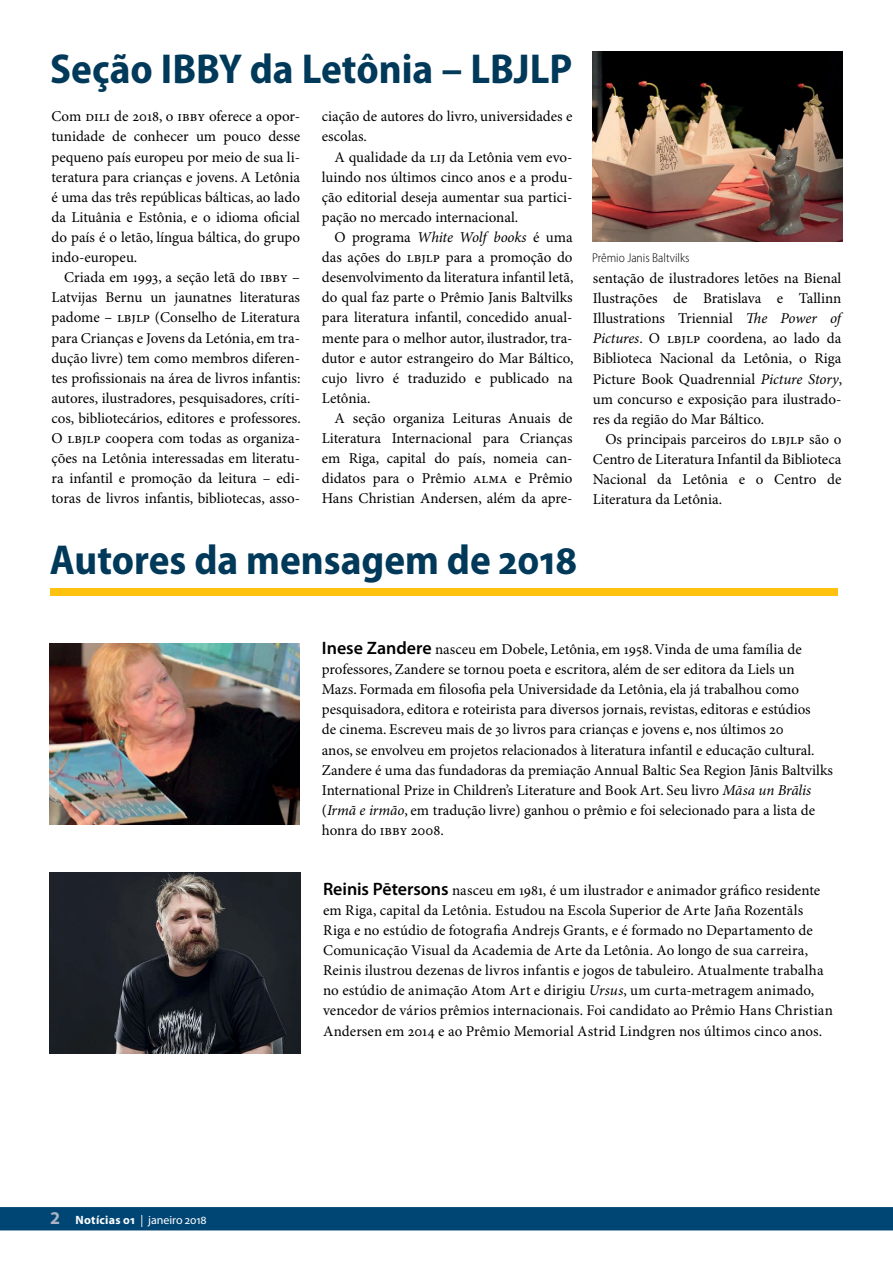
<style>
.page{position:relative;width:893px;height:1263px;background:#fff}
.page>*{position:absolute;margin:0;border:0;box-sizing:border-box;transform-origin:0 0}
.t1{font:700 semi-condensed 42px "Myriad Pro";color:#003959}
.t2{font:15px/20.1px "Minion Pro";color:#000;text-align:justify}
.t3{font:300 semi-condensed 12.75px "Myriad Pro";color:#000}
.t4{font:12px "Myriad Pro";letter-spacing:-.005em;color:#fff}
.s1{font-style:italic}
.s2{font-family:"Myriad Pro";font-weight:600;font-size:18px}
.s3{font-weight:700;font-size:18px;color:#abb3c3}
.s4{font-weight:700}
</style>
<div class="page">
<div style="left:0;top:1207px;width:893px;height:23px;background:#004674"></div>
<img style="left:50px;top:644px;width:250px;height:180px">
<img style="left:592px;top:51px;width:250px;height:191px">
<img style="left:50px;top:872px;width:250px;height:181px">
<div style="left:50px;top:588px;width:788px;height:7px;background:#ffc20e"></div>
<h1 class="t1" style="left:50px;top:41px;width:524px">Seção IBBY da Letônia – LBJLP</h1>
<p class="t2" style="left:51px;top:107px;width:250px">Com DILI de 2018, o IBBY oferece a opor&shy;tunidade de conhecer um pouco desse pequeno país europeu por meio de sua li&shy;teratura para crianças e jovens. A Letônia é uma das três repúblicas bálticas, ao lado da Lituânia e Estônia, e o idioma oficial do país é o letão, língua báltica, do grupo indo-europeu.</p>
<p class="t2" style="left:51px;top:268px;width:251px;text-indent:13px">Criada em 1993, a seção letã do IBBY – Latvijas Bernu un jaunatnes literaturas padome – LBJLP (Conselho de Literatura para Crianças e Jovens da Letónia, em tra&shy;dução livre) tem como membros diferen&shy;tes profissionais na área de livros infantis: autores, ilustradores, pesquisadores, críti&shy;cos, bibliotecários, editores e professores.<br>O LBJLP coopera com todas as organiza&shy;ções na Letônia interessadas em literatu&shy;ra infantil e promoção da leitura – edi&shy;toras de livros infantis, bibliotecas, asso-</p>
<p class="t2" style="left:322px;top:107px;width:252px">ciação de autores do livro, universidades e escolas.</p>
<p class="t2" style="left:322px;top:147px;width:252px;text-indent:13px">A qualidade da LIJ da Letônia vem evo&shy;luindo nos últimos cinco anos e a produ&shy;ção editorial deseja aumentar sua partici&shy;pação no mercado internacional.</p>
<p class="t2" style="left:322px;top:228px;width:253px;text-indent:13px">O programa <span class="s1">White Wolf books</span> é uma das ações do LBJLP para a promoção do desenvolvimento da literatura infantil letã, do qual faz parte o Prêmio Janis Baltvilks para literatura infantil, concedido anual&shy;mente para o melhor autor, ilustrador, tra&shy;dutor e autor estrangeiro do Mar Báltico, cujo livro é traduzido e publicado na Letônia.</p>
<p class="t2" style="left:322px;top:409px;width:252px;text-indent:13px">A seção organiza Leituras Anuais de Literatura Internacional para Crianças em Riga, capital do país, nomeia can&shy;didatos para o Prêmio ALMA e Prêmio Hans Christian Andersen, além da apre-</p>
<h1 class="t1" style="left:50px;top:533px;width:529px">Autores da mensagem de 2018</h1>
<p class="t3" style="left:592px;top:250px;width:99px">Prêmio Janis Baltvilks</p>
<p class="t2" style="left:593px;top:269px;width:251px">sentação de ilustradores letões na Bienal Ilustrações de Bratislava e Tallinn Illustrations Triennial <span class="s1">The Power of Pictures</span>. O LBJLP coordena, ao lado da Biblioteca Nacional da Letônia, o Riga Picture Book Quadrennial <span class="s1">Picture Story</span>, um concurso e exposição para ilustrado&shy;res da região do Mar Báltico.</p>
<p class="t2" style="left:593px;top:430px;width:250px;text-indent:13px">Os principais parceiros do LBJLP são o Centro de Literatura Infantil da Biblioteca Nacional da Letônia e o Centro de Literatura da Letônia.</p>
<p class="t2" style="left:322px;top:640px;width:513px;text-align:left"><span class="s2">Inese Zandere</span> nasceu em Dobele, Letônia, em 1958. Vinda de uma família de professores, Zandere se tornou poeta e escritora, além de ser editora da Liels un Mazs. Formada em filosofia pela Universidade da Letônia, ela já trabalhou como pesquisadora, editora e roteirista para diversos jornais, revistas, editoras e estúdios<br>de cinema. Escreveu mais de 30 livros para crianças e jovens e, nos últimos 20<br>anos, se envolveu em projetos relacionados à literatura infantil e educação cultural.<br>Zandere é uma das fundadoras da premiação Annual Baltic Sea Region Jānis Baltvilks International Prize in Children’s Literature and Book Art. Seu livro <span class="s1">Māsa un Brālis </span>(<span class="s1">Irmã e irmão</span>, em tradução livre) ganhou o prêmio e foi selecionado para a lista de honra do IBBY 2008.</p>
<p class="t4" style="left:50px;top:1212px;width:158px"><span class="s3">2</span> <span class="s4">Notícias 01</span> | janeiro 2018</p>
<p class="t2" style="left:323px;top:880px;width:511px;text-align:left"><span class="s2">Reinis Pētersons</span> nasceu em 1981, é um ilustrador e animador gráfico residente em Riga, capital da Letônia. Estudou na Escola Superior de Arte Jaña Rozentāls Riga e no estúdio de fotografia Andrejs Grants, e é formado no Departamento de Comunicação Visual da Academia de Arte da Letônia. Ao longo de sua carreira, Reinis ilustrou dezenas de livros infantis e jogos de tabuleiro. Atualmente trabalha no estúdio de animação Atom Art e dirigiu <span class="s1">Ursus</span>, um curta-metragem animado, vencedor de vários prêmios internacionais. Foi candidato ao Prêmio Hans Christian Andersen em 2014 e ao Prêmio Memorial Astrid Lindgren nos últimos cinco anos.</p>
</div>
